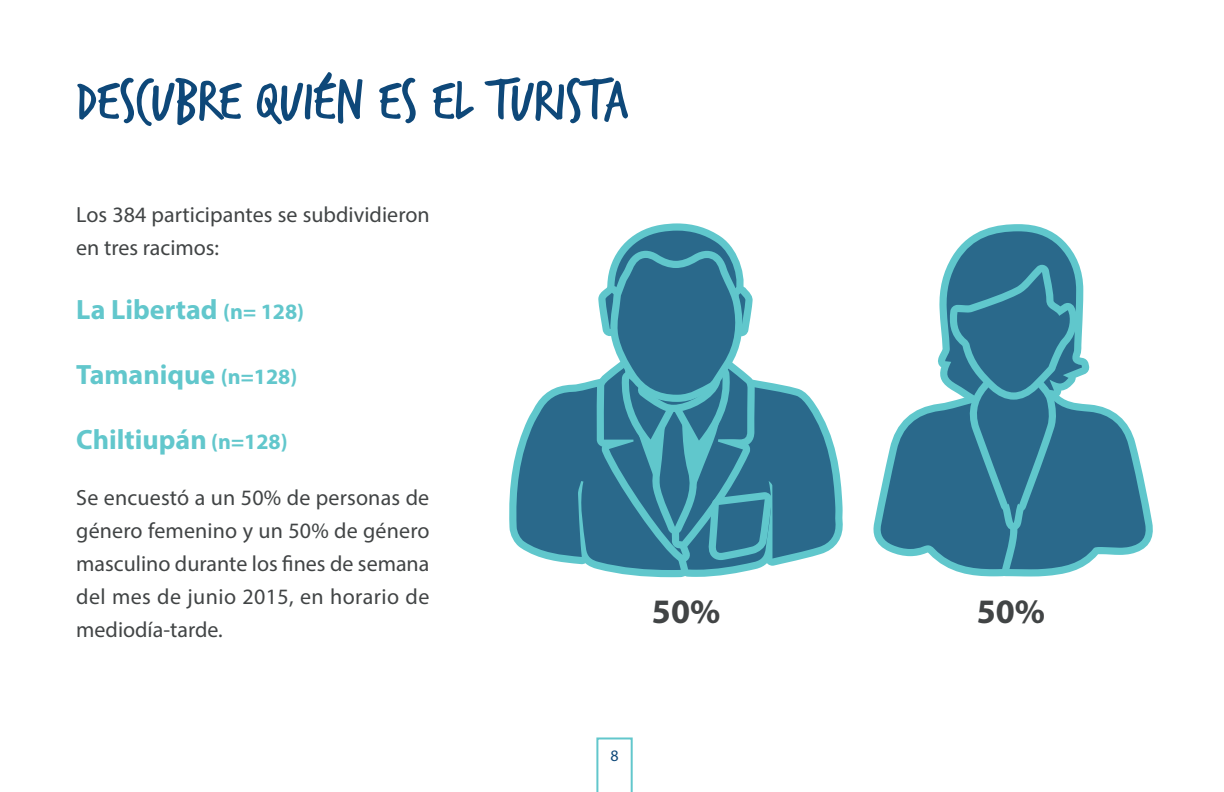
<style>
.page{position:relative;width:1224px;height:792px;background:#fff}
.page>*{position:absolute;margin:0;border:0;box-sizing:border-box;transform-origin:0 0}
.subtemas{font:60px "Trash Hand";color:#0e4879}
.Parrafo_texto{font:700 34.4px "Myriad Pro";color:#414445}
.Parrafo_texto-2{font:700 28px "Myriad Pro";color:#62c7cc}
.Parrafo_texto-3{font:22px/33px "Myriad Pro";color:#414445}
.Parrafo_texto-4{font:16px "Myriad Pro";color:#0e4879}
.s1{font-size:22px}
</style>
<div class="page">
<svg style="left:596px;top:737px;width:37px;height:55px"></svg>
<svg style="left:509px;top:223px;width:334px;height:354px"></svg>
<svg style="left:873px;top:224px;width:280px;height:352px"></svg>
<p class="subtemas" style="left:76px;top:71px;width:553px">DESCUBRE QUIÉN ES EL TURISTA</p>
<p class="Parrafo_texto-3" style="left:76px;top:198px;width:355px">Los 384 participantes se subdividieron en tres racimos:</p>
<p class="Parrafo_texto-2" style="left:76px;top:292px;width:229px">La Libertad <span class="s1">(n= 128)</span></p>
<p class="Parrafo_texto-2" style="left:76px;top:356px;width:223px">Tamanique <span class="s1">(n=128)</span></p>
<p class="Parrafo_texto-2" style="left:76px;top:421px;width:213px">Chiltiupán <span class="s1">(n=128)</span></p>
<p class="Parrafo_texto-3" style="left:76px;top:480px;width:355px;text-align:justify">Se encuestó a un 50% de personas de género femenino y un 50% de género masculino durante los fines de semana del mes de junio 2015, en horario de mediodía-tarde.</p>
<p class="Parrafo_texto" style="left:652px;top:589px;width:70px">50%</p>
<p class="Parrafo_texto" style="left:977px;top:589px;width:70px">50%</p>
<p class="Parrafo_texto-4" style="left:610px;top:746px;width:10px">8</p>
</div>
